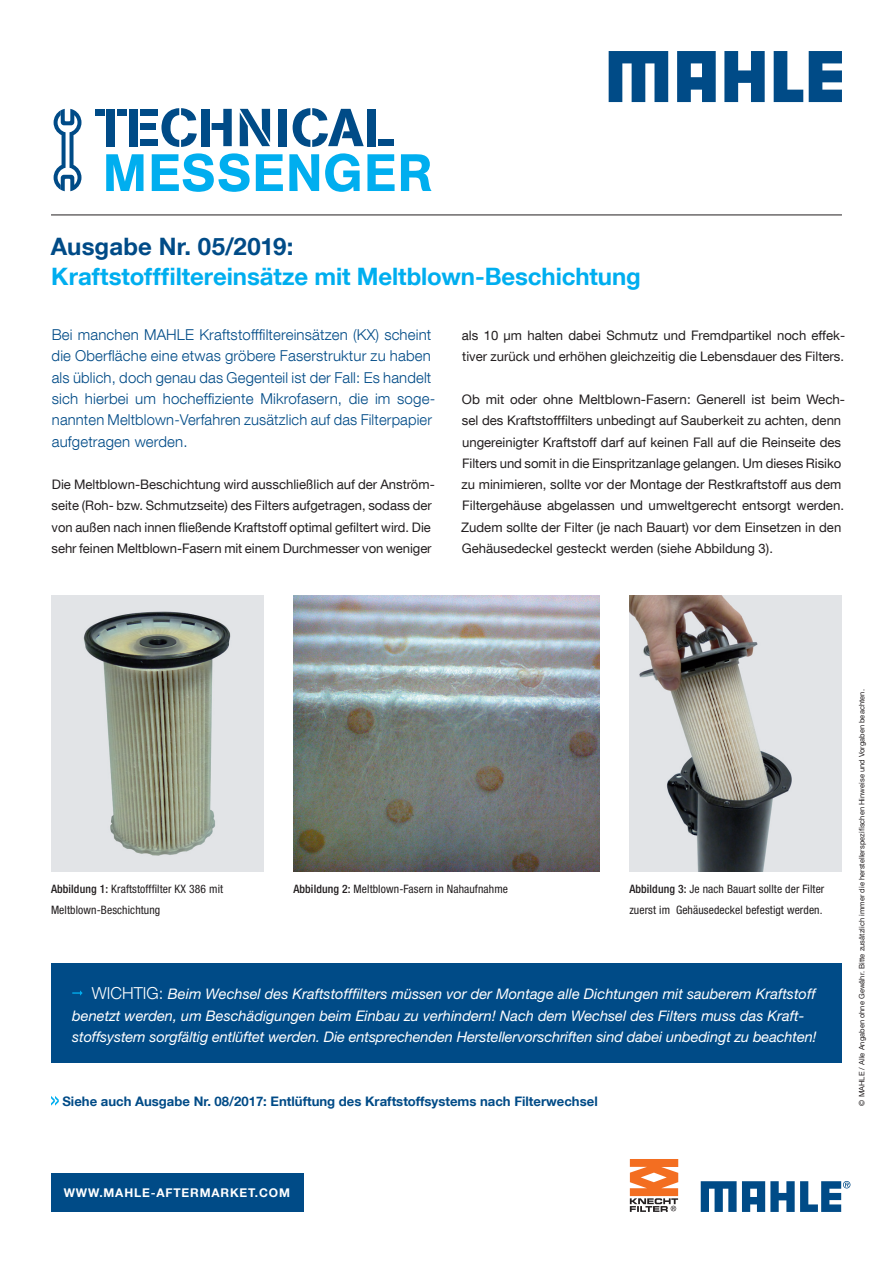
<style>
.page{position:relative;width:893px;height:1263px;background:#fff}
.page>*{position:absolute;margin:0;border:0;box-sizing:border-box;transform-origin:0 0}
.t1{font:700 24px "Helvetica Neue LT Com";letter-spacing:-.005em;color:#00aeef}
.t2{font:700 24px "Helvetica Neue LT Com";letter-spacing:.005em;color:#004b87}
.t3{font:300 15px/21.3px "Helvetica Neue LT Com";letter-spacing:.01em;color:#004b87}
.t4{font:italic 14.7px/21.3px "Helvetica Neue LT";color:#fff}
.t5{font:13.2px/21.3px "Helvetica Neue LT Com";color:#231f20}
.t6{font:700 13.2px "Helvetica Neue LT Com";color:#004b87}
.t7{font:700 12px "Helvetica Neue LT Com";letter-spacing:.07em;color:#fff}
.t8{font:condensed 11.7px/21.3px "Helvetica Neue LT";letter-spacing:.01em;color:#231f20}
.t9{font:7.5px "Helvetica Neue LT Com";letter-spacing:.005em;color:#231f20}
.s1{font-weight:500}
.s2{font-family:"Helvetica Neue LT Com";font-weight:300;font-style:normal;font-size:16.5px}
</style>
<div class="page">
<div style="left:51px;top:1174px;width:252px;height:38px;background:#004b87"></div>
<hr style="left:51px;top:215px;width:791px;height:1px;background:#231f20">
<svg style="left:609px;top:51px;width:59px;height:51px"></svg>
<svg style="left:724px;top:51px;width:41px;height:51px"></svg>
<svg style="left:774px;top:51px;width:29px;height:51px"></svg>
<svg style="left:809px;top:51px;width:33px;height:51px;background:#2a699b"></svg>
<svg style="left:677px;top:51px;width:39px;height:51px;background:#286799"></svg>
<svg style="left:106px;top:153px;width:326px;height:39px"></svg>
<div style="left:117px;top:109px;width:9px;height:7px;background:#004b87"></div>
<div style="left:107px;top:109px;width:8px;height:37px;background:#004b87"></div>
<div style="left:95px;top:109px;width:10px;height:7px;background:#004b87"></div>
<div style="left:140px;top:139px;width:17px;height:7px;background:#004b87"></div>
<div style="left:130px;top:109px;width:8px;height:37px;background:#004b87"></div>
<div style="left:140px;top:109px;width:17px;height:7px;background:#004b87"></div>
<div style="left:140px;top:123px;width:16px;height:7px;background:#004b87"></div>
<div style="left:201px;top:109px;width:9px;height:37px;background:#004b87"></div>
<svg style="left:161px;top:108px;width:36px;height:39px"></svg>
<div style="left:378px;top:139px;width:16px;height:7px;background:#004b87"></div>
<svg style="left:293px;top:108px;width:71px;height:39px"></svg>
<div style="left:368px;top:109px;width:8px;height:37px;background:#004b87"></div>
<svg style="left:212px;top:109px;width:20px;height:37px"></svg>
<div style="left:278px;top:109px;width:9px;height:37px;background:#004b87"></div>
<svg style="left:240px;top:109px;width:30px;height:37px"></svg>
<svg style="left:54px;top:109px;width:27px;height:82px"></svg>
<img style="left:51px;top:595px;width:213px;height:277px">
<img style="left:293px;top:595px;width:307px;height:277px">
<img style="left:629px;top:595px;width:213px;height:277px">
<div style="left:51px;top:963px;width:791px;height:100px;background:#004b87"></div>
<svg style="left:72px;top:990px;width:11px;height:6px"></svg>
<svg style="left:630px;top:1159px;width:48px;height:53px"></svg>
<svg style="left:701px;top:1181px;width:149px;height:31px"></svg>
<svg style="left:51px;top:1096px;width:8px;height:9px"></svg>
<h1 class="t2" style="left:51px;top:231px;width:244px">Ausgabe Nr. 05/2019:</h1>
<h1 class="t1" style="left:51px;top:261px;width:591px">Kraftstofffiltereinsätze mit Meltblown-Beschichtung</h1>
<p class="t3" style="left:52px;top:324px;width:385px">Bei manchen MAHLE Kraftstofffiltereinsätzen (KX) scheint die Oberfläche eine etwas gröbere Faserstruktur zu haben als üblich, doch genau das Gegenteil ist der Fall: Es handelt sich hierbei um hocheffiziente Mikrofasern, die im soge&shy;nannten Meltblown-Verfahren zusätzlich auf das Filterpapier aufgetragen werden.</p>
<p class="t5" style="left:52px;top:473px;width:385px">Die Meltblown-Beschichtung wird ausschließlich auf der Anström&shy;seite (Roh- bzw. Schmutzseite) des Filters aufgetragen, sodass der von außen nach innen fließende Kraftstoff optimal gefiltert wird. Die sehr feinen Meltblown-Fasern mit einem Durchmesser von weniger</p>
<p class="t5" style="left:462px;top:324px;width:384px">als 10 µm halten dabei Schmutz und Fremdpartikel noch effek&shy;tiver zurück und erhöhen gleichzeitig die Lebensdauer des Filters.</p>
<p class="t5" style="left:461px;top:388px;width:385px">Ob mit oder ohne Meltblown-Fasern: Generell ist beim Wech&shy;sel des Kraftstofffilters unbedingt auf Sauberkeit zu achten, denn ungereinigter Kraftstoff darf auf keinen Fall auf die Reinseite des Filters und somit in die Einspritzanlage gelangen. Um dieses Risiko zu minimieren, sollte vor der Montage der Restkraftstoff aus dem Filtergehäuse abgelassen und umweltgerecht entsorgt werden.<br>Zudem sollte der Filter (je nach Bauart) vor dem Einsetzen in den Gehäusedeckel gesteckt werden (siehe Abbildung 3).</p>
<p class="t8" style="left:51px;top:878px;width:174px"><span class="s1">Abbildung 1:</span> Kraftstofffilter KX 386 mit<br>Meltblown-Beschichtung</p>
<p class="t8" style="left:629px;top:878px;width:197px"><span class="s1">Abbildung 3:</span> Je nach Bauart sollte der Filter zuerst im Gehäusedeckel befestigt werden.</p>
<p class="t8" style="left:293px;top:878px;width:216px"><span class="s1">Abbildung 2:</span> Meltblown-Fasern in Nahaufnahme</p>
<p class="t4" style="left:72px;top:983px;width:746px;text-indent:20px"><span class="s2">WICHTIG:</span> Beim Wechsel des Kraftstofffilters müssen vor der Montage alle Dichtungen mit sauberem Kraftstoff benetzt werden, um Beschädigungen beim Einbau zu verhindern! Nach dem Wechsel des Filters muss das Kraft&shy;stoffsystem sorgfältig entlüftet werden. Die entsprechenden Herstellervorschriften sind dabei unbedingt zu beachten!</p>
<p class="t6" style="left:62px;top:1092px;width:537px">Siehe auch Ausgabe Nr. 08/2017: Entlüftung des Kraftstoffsystems nach Filterwechsel</p>
<p class="t7" style="left:64px;top:1185px;width:228px">WWW.MAHLE-AFTERMARKET.COM</p>
<p class="t9" style="left:857px;top:1106px;width:418px;rotate:-90deg">© MAHLE / Alle Angaben ohne Gewähr. Bitte zusätzlich immer die herstellerspezifischen Hinweise und Vorgaben beachten.</p>
</div>
